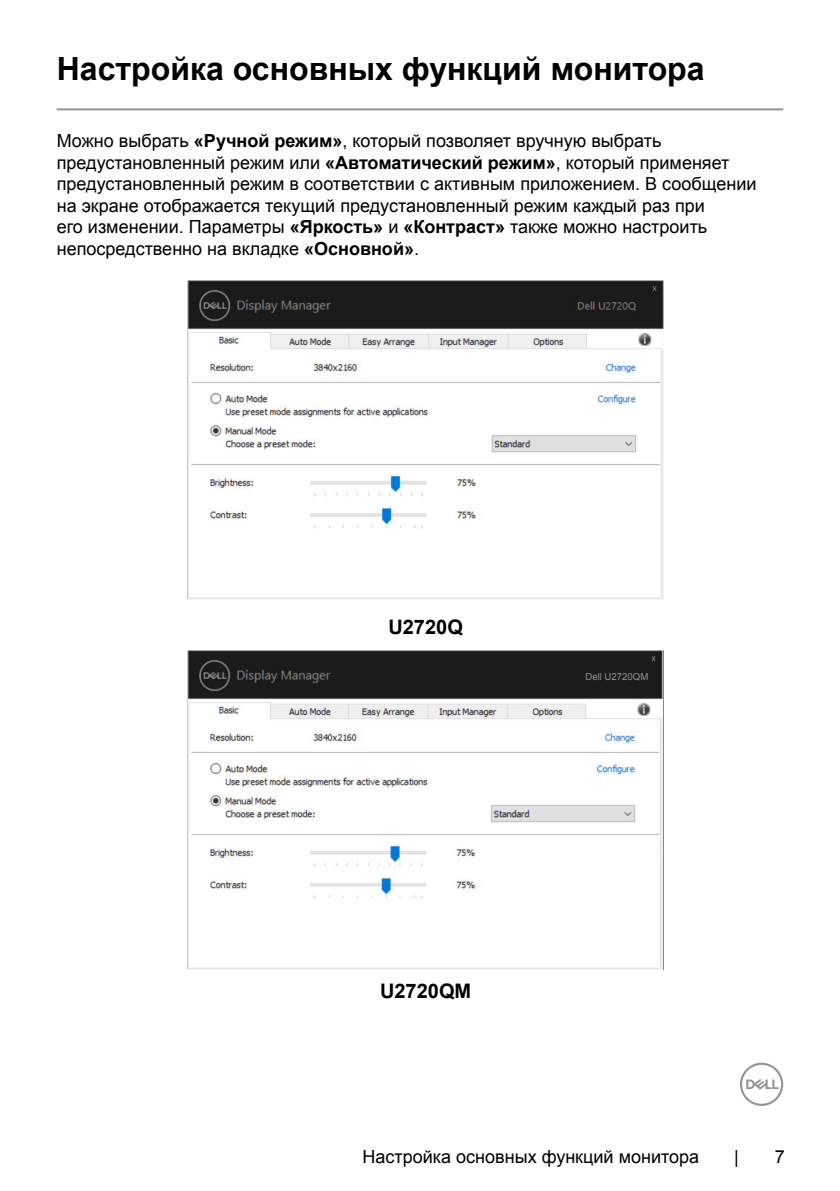
<style>
.page{position:relative;width:840px;height:1191px;background:#fff}
.page>*{position:absolute;margin:0;border:0;box-sizing:border-box;transform-origin:0 0}
.t1{font:700 32px "Arial";color:#000}
.t2{font:700 20px "Arial";color:#000}
.t3{font:18px/21.6px "Arial";color:#000}
.t4{font:9.6px "Arial";color:#939393}
.s1{font-weight:700}
</style>
<div class="page">
<svg style="left:740px;top:1062px;width:42px;height:44px"></svg>
<hr style="left:57px;top:108px;width:725px;height:2px;background:#939598">
<img style="left:187px;top:280px;width:476px;height:319px">
<img style="left:188px;top:650px;width:475px;height:319px">
<div style="left:545px;top:670px;width:103px;height:11px;background:#1b1b1b"></div>
<h1 class="t1" style="left:57px;top:48px;width:649px">Настройка основных функций монитора</h1>
<p class="t3" style="left:57px;top:130px;width:701px">Можно выбрать <span class="s1">«Ручной режим»</span>, который позволяет вручную выбрать предустановленный режим или <span class="s1">«Автоматический режим»</span>, который применяет предустановленный режим в соответствии с активным приложением. В сообщении на экране отображается текущий предустановленный режим каждый раз при<br>его изменении. Параметры <span class="s1">«Яркость»</span> и <span class="s1">«Контраст»</span> также можно настроить непосредственно на вкладке <span class="s1">«Основной»</span>.</p>
<p class="t2" style="left:388px;top:614px;width:76px">U2720Q</p>
<p class="t4" style="left:585px;top:670px;width:64px">Dell U2720QM</p>
<p class="t2" style="left:380px;top:978px;width:93px">U2720QM</p>
<p class="t3" style="left:362px;top:1145px;width:338px">Настройка основных функций монитора</p>
<p class="t3" style="left:733px;top:1145px;width:6px">|</p>
<p class="t3" style="left:774px;top:1145px;width:12px">7</p>
</div>
